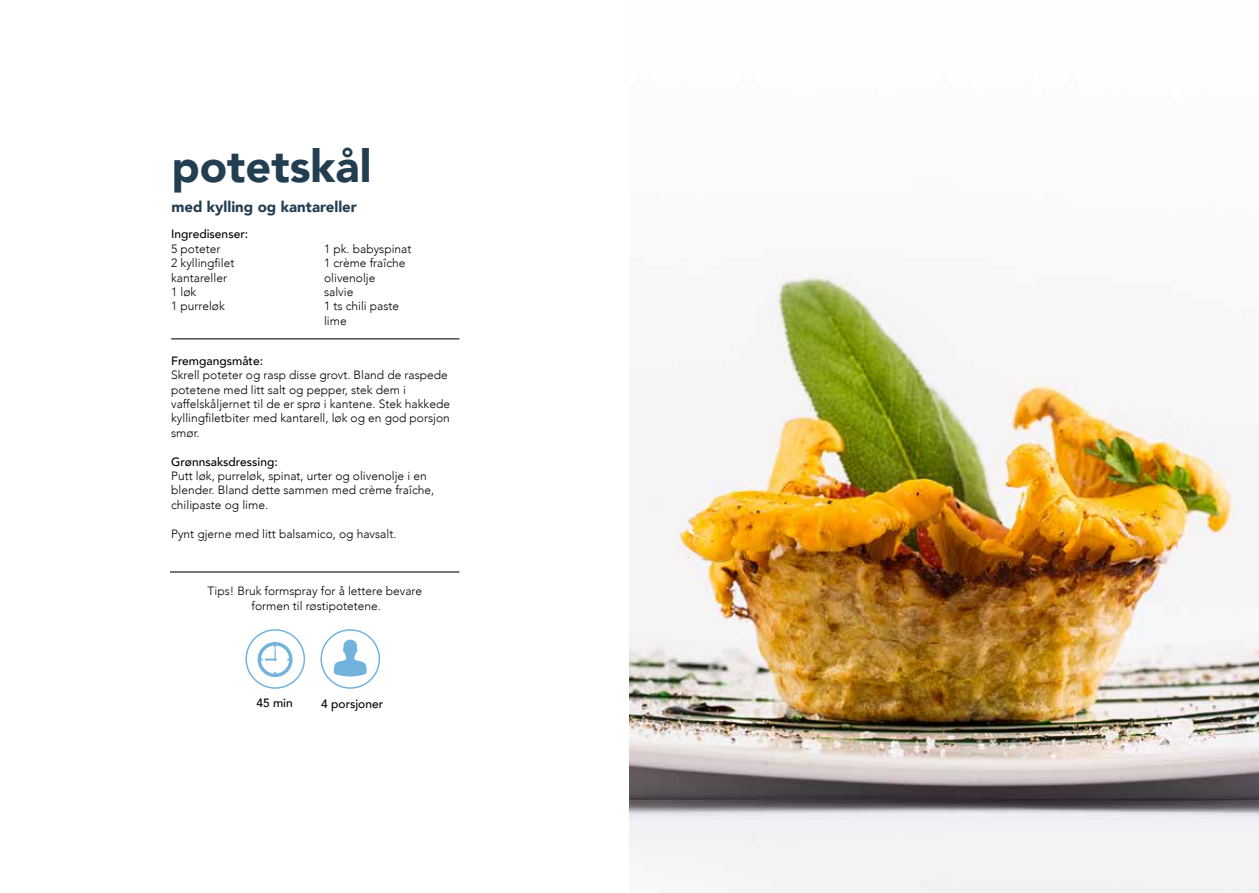
<style>
.page{position:relative;width:1259px;height:893px;background:#fff}
.page>*{position:absolute;margin:0;border:0;box-sizing:border-box;transform-origin:0 0}
.t1{font:900 45px "Avenir";color:#233d51}
.t2{font:900 15px "Avenir";color:#233d51}
.t3{font:300 12px/14.4px "Avenir";color:#000}
.t4{font:500 12px "Avenir";color:#000}
</style>
<div class="page">
<hr style="left:171px;top:338px;width:288px;height:1px;background:#000">
<hr style="left:170px;top:571px;width:289px;height:1px;background:#000">
<div style="left:320px;top:629px;width:60px;height:60px;border:2px solid #72b3dd;border-radius:50%"></div>
<div style="left:245px;top:629px;width:60px;height:60px;border:2px solid #72b3dd;border-radius:50%"></div>
<svg style="left:258px;top:642px;width:34px;height:35px"></svg>
<svg style="left:334px;top:640px;width:33px;height:37px"></svg>
<img style="left:629px;top:274px;width:630px;height:619px">
<h1 class="t1" style="left:171px;top:128px;width:201px">potetskål</h1>
<p class="t2" style="left:171px;top:194px;width:187px">med kylling og kantareller</p>
<p class="t4" style="left:171px;top:224px;width:78px">Ingredisenser:</p>
<p class="t3" style="left:171px;top:241px;width:65px">5 poteter<br>2 kyllingfilet kantareller<br>1 løk<br>1 purreløk</p>
<p class="t3" style="left:324px;top:241px;width:89px">1 pk. babyspinat<br>1 crème fraîche olivenolje<br>salvie<br>1 ts chili paste lime</p>
<p class="t4" style="left:171px;top:350px;width:93px">Fremgangsmåte:</p>
<p class="t3" style="left:171px;top:368px;width:280px">Skrell poteter og rasp disse grovt. Bland de raspede potetene med litt salt og pepper, stek dem i vaffelskåljernet til de er sprø i kantene. Stek hakkede kyllingfiletbiter med kantarell, løk og en god porsjon smør.</p>
<p class="t4" style="left:171px;top:451px;width:108px">Grønnsaksdressing:</p>
<p class="t3" style="left:171px;top:469px;width:265px">Putt løk, purreløk, spinat, urter og olivenolje i en blender. Bland dette sammen med crème fraîche, chilipaste og lime.</p>
<p class="t3" style="left:171px;top:526px;width:227px">Pynt gjerne med litt balsamico, og havsalt.</p>
<p class="t3" style="left:207px;top:584px;width:216px;text-align:center">Tips! Bruk formspray for å lettere bevare formen til røstipotetene.</p>
<p class="t4" style="left:256px;top:692px;width:38px">45 min</p>
<p class="t4" style="left:321px;top:693px;width:64px">4 porsjoner</p>
</div>
